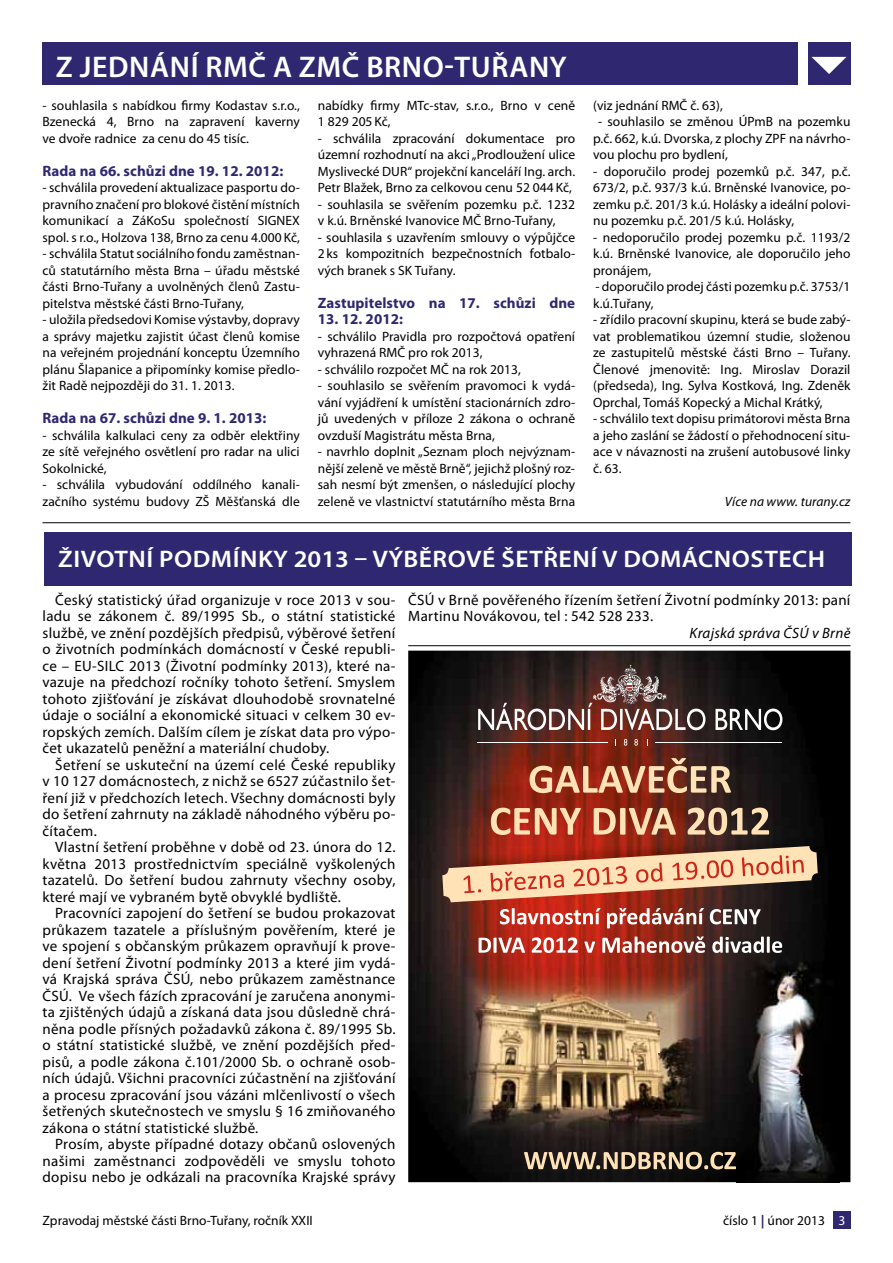
<style>
.page{position:relative;width:893px;height:1263px;background:#fff}
.page>*{position:absolute;margin:0;border:0;box-sizing:border-box;transform-origin:0 0}
.t1{font:600 30px "Myriad Pro";letter-spacing:.02em;color:#fff}
.t2{font:600 24px "Myriad Pro";letter-spacing:.02em;color:#fff;scale:1.07 1}
.t3{font:15px/16.5px "Myriad Pro";letter-spacing:.02em;color:#000;text-align:justify}
.t4{font:700 15px "Myriad Pro";letter-spacing:.005em;color:#2f2870}
.t5{font:italic 15px "Myriad Pro";letter-spacing:.02em;color:#000}
.t6{font:13.5px/16.5px "Myriad Pro";letter-spacing:.005em;color:#000;text-align:justify}
.t7{font:italic 13.5px "Myriad Pro";letter-spacing:.005em;color:#000}
.s1{font-weight:700;color:#2f2870}
.s2{color:#fff}
</style>
<div class="page">
<div style="left:833px;top:1212px;width:17px;height:17px;background:#2f2870"></div>
<div style="left:43px;top:43px;width:755px;height:42px;background:#2f2870"></div>
<div style="left:808px;top:43px;width:42px;height:42px;background:#2f2870"></div>
<svg style="left:812px;top:57px;width:34px;height:17px"></svg>
<hr style="left:43px;top:522px;width:807px;height:1px;background:#000">
<hr style="left:408px;top:645px;width:442px;height:1px;background:#000">
<div style="left:44px;top:532px;width:808px;height:53px;background:#2f2870"></div>
<img style="left:408px;top:651px;width:442px;height:531px">
<img style="left:736px;top:953px;width:103px;height:229px">
<img style="left:455px;top:968px;width:255px;height:171px">
<img style="left:479px;top:936px;width:303px;height:17px">
<img style="left:500px;top:908px;width:261px;height:20px">
<img style="left:441px;top:830px;width:393px;height:73px">
<svg style="left:442px;top:846px;width:376px;height:56px;background:#c18669"></svg>
<img style="left:470px;top:723px;width:333px;height:105px">
<svg style="left:491px;top:807px;width:278px;height:28px;background:#b27257"></svg>
<svg style="left:529px;top:758px;width:202px;height:35px;background:#a6684f"></svg>
<svg style="left:524px;top:1152px;width:212px;height:17px;background:#847560"></svg>
<hr style="left:478px;top:742px;width:130px;height:1px;background:#fff">
<hr style="left:655px;top:742px;width:127px;height:1px;background:#fff">
<svg style="left:624px;top:739px;width:3px;height:7px"></svg>
<svg style="left:634px;top:739px;width:4px;height:7px"></svg>
<svg style="left:478px;top:665px;width:304px;height:65px;background:#4f3e3c"></svg>
<h1 class="t1" style="left:56px;top:48px;width:512px">Z JEDNÁNÍ RMČ A ZMČ BRNO-TUŘANY</h1>
<p class="t6" style="left:43px;top:97px;width:259px">- souhlasila s nabídkou firmy Kodastav s.r.o., Bzenecká 4, Brno na zapravení kaverny ve dvoře radnice za cenu do 45 tisíc.</p>
<p class="t4" style="left:43px;top:161px;width:242px">Rada na 66. schůzi dne 19. 12. 2012:</p>
<p class="t6" style="left:43px;top:179px;width:259px">- schválila provedení aktualizace pasportu do&shy;pravního značení pro blokové čistění místních komunikací a ZáKoSu společností SIGNEX spol. s r.o., Holzova 138, Brno za cenu 4.000 Kč,</p>
<p class="t6" style="left:43px;top:245px;width:259px">- schválila Statut sociálního fondu zaměstnan&shy;ců statutárního města Brna – úřadu městské části Brno-Tuřany a uvolněných členů Zastu&shy;pitelstva městské části Brno-Tuřany,</p>
<p class="t6" style="left:43px;top:311px;width:259px">- uložila předsedovi Komise výstavby, dopravy a správy majetku zajistit účast členů komise na veřejném projednání konceptu Územního plánu Šlapanice a připomínky komise předlo&shy;žit Radě nejpozději do 31. 1. 2013.</p>
<p class="t4" style="left:43px;top:409px;width:226px">Rada na 67. schůzi dne 9. 1. 2013:</p>
<p class="t6" style="left:43px;top:427px;width:259px">- schválila kalkulaci ceny za odběr elektřiny ze sítě veřejného osvětlení pro radar na ulici Sokolnické,</p>
<p class="t6" style="left:43px;top:476px;width:259px">- schválila vybudování oddílného kanali&shy;začního systému budovy ZŠ Měšťanská dle</p>
<p class="t6" style="left:318px;top:97px;width:259px">nabídky firmy MTc-stav, s.r.o., Brno v ceně<br>1 829 205Kč,</p>
<p class="t6" style="left:318px;top:130px;width:259px">- schválila zpracování dokumentace pro územní rozhodnutí na akci „Prodloužení ulice Myslivecké DUR“ projekční kanceláří Ing. arch.<br>Petr Blažek, Brno za celkovou cenu 52 044Kč,</p>
<p class="t6" style="left:318px;top:196px;width:259px">- souhlasila se svěřením pozemku p.č. 1232 v k.ú. Brněnské Ivanovice MČ Brno-Tuřany,</p>
<p class="t6" style="left:318px;top:229px;width:259px">- souhlasila s uzavřením smlouvy o výpůjčce 2 ks kompozitních bezpečnostních fotbalo&shy;vých branek s SK Tuřany.</p>
<p class="t4" style="left:318px;top:293px;width:259px">Zastupitelstvo na 17. schůzi dne</p>
<p class="t4" style="left:318px;top:310px;width:87px">13. 12. 2012:</p>
<p class="t6" style="left:318px;top:328px;width:259px">- schválilo Pravidla pro rozpočtová opatření vyhrazená RMČ pro rok 2013,</p>
<p class="t6" style="left:318px;top:361px;width:205px">- schválilo rozpočet MČ na rok 2013,</p>
<p class="t6" style="left:318px;top:377px;width:259px">- souhlasilo se svěřením pravomoci k vydá&shy;vání vyjádření k umístění stacionárních zdro&shy;jů uvedených v příloze 2 zákona o ochraně ovzduší Magistrátu města Brna,</p>
<p class="t6" style="left:318px;top:443px;width:259px">- navrhlo doplnit „Seznam ploch nejvýznam&shy;nější zeleně ve městě Brně“, jejichž plošný roz&shy;sah nesmí být zmenšen, o následující plochy zeleně ve vlastnictví statutárního města Brna</p>
<p class="t6" style="left:593px;top:97px;width:131px">(viz jednání RMČ č. 63),</p>
<p class="t6" style="left:593px;top:113px;width:259px;text-indent:5px">- souhlasilo se změnou ÚPmB na pozemku p.č. 662, k.ú. Dvorska, z plochy ZPF na návrho&shy;vou plochu pro bydlení,</p>
<p class="t6" style="left:593px;top:163px;width:259px">- doporučilo prodej pozemků p.č. 347, p.č.<br>673/2, p.č. 937/3 k.ú. Brněnské Ivanovice, po&shy;zemku p.č. 201/3 k.ú. Holásky a ideální polovi&shy;nu pozemku p.č. 201/5 k.ú. Holásky,</p>
<p class="t6" style="left:593px;top:229px;width:259px">- nedoporučilo prodej pozemku p.č. 1193/2 k.ú. Brněnské Ivanovice, ale doporučilo jeho pronájem,</p>
<p class="t6" style="left:593px;top:278px;width:259px">- doporučilo prodej části pozemku p.č. 3753/1 k.ú.Tuřany,</p>
<p class="t6" style="left:593px;top:311px;width:259px">- zřídilo pracovní skupinu, která se bude zabý&shy;vat problematikou územní studie, složenou ze zastupitelů městské části Brno – Tuřany.<br>Členové jmenovitě: Ing. Miroslav Dorazil (předseda), Ing. Sylva Kostková, Ing. Zdeněk Oprchal, Tomáš Kopecký a Michal Krátký,</p>
<p class="t6" style="left:593px;top:410px;width:259px">- schválilo text dopisu primátorovi města Brna a jeho zaslání se žádostí o přehodnocení situ&shy;ace v návaznosti na zrušení autobusové linky č. 63.</p>
<p class="t7" style="left:725px;top:493px;width:127px">Více na www. turany.cz</p>
<h2 class="t2" style="left:58px;top:544px;width:111px">ŽIVOTNÍ POD</h2>
<h2 class="t2" style="left:211px;top:544px;width:325px">MÍN KY 2013 – VÝBĚROVÉ ŠETŘENÍ</h2>
<h2 class="t2" style="left:602px;top:544px;width:121px">V DOMÁCNOS</h2>
<h2 class="t2" style="left:764px;top:544px;width:58px">TECH</h2>
<p class="t3" style="left:408px;top:591px;width:444px">ČSÚ v Brně pověřeného řízením šetření Životní podmínky 2013: paní<br>Martinu Novákovou, tel : 542 528 233.</p>
<p class="t5" style="left:690px;top:623px;width:162px">Krajská správa ČSÚ v Brně</p>
<p class="t3" style="left:43px;top:591px;width:354px;text-indent:13px">Český statistický úřad organizuje v roce 2013 v sou&shy;ladu se zákonem č. 89/1995 Sb., o státní statistické službě, ve znění pozdějších předpisů, výběrové šetření o životních podmínkách domácností v České republi&shy;ce – EU-SILC 2013 (Životní podmínky 2013), které na&shy;vazuje na předchozí ročníky tohoto šetření. Smyslem tohoto zjišťování je získávat dlouhodobě srovnatelné údaje o sociální a ekonomické situaci v celkem 30 ev&shy;ropských zemích. Dalším cílem je získat data pro výpo&shy;čet ukazatelů peněžní a materiální chudoby.</p>
<p class="t3" style="left:43px;top:756px;width:354px;text-indent:13px">Šetření se uskuteční na území celé České republiky v 10 127 domácnostech, z nichž se 6527 zúčastnilo šet&shy;ření již v předchozích letech. Všechny domácnosti byly do šetření zahrnuty na základě náhodného výběru po&shy;čítačem.</p>
<p class="t3" style="left:43px;top:839px;width:354px;text-indent:13px">Vlastní šetření proběhne v době od 23. února do 12. května 2013 prostřednictvím speciálně vyškolených tazatelů. Do šetření budou zahrnuty všechny osoby, které mají ve vybraném bytě obvyklé bydliště.</p>
<p class="t3" style="left:43px;top:905px;width:354px;text-indent:13px">Pracovníci zapojení do šetření se budou prokazovat průkazem tazatele a příslušným pověřením, které je ve spojení s občanským průkazem opravňují k prove&shy;dení šetření Životní podmínky 2013 a které jim vydá&shy;vá Krajská správa ČSÚ, nebo průkazem zaměstnance ČSÚ. Ve všech fázích zpracování je zaručena anonymi&shy;ta zjištěných údajů a získaná data jsou důsledně chrá&shy;něna podle přísných požadavků zákona č. 89/1995 Sb. o státní statistické službě, ve znění pozdějších před&shy;pisů, a podle zákona č.101/2000 Sb. o ochraně osob&shy;ních údajů. Všichni pracovníci zúčastnění na zjišťování a procesu zpracování jsou vázáni mlčenlivostí o všech šetřených skutečnostech ve smyslu § 16 zmiňovaného zákona o státní statistické službě.</p>
<p class="t3" style="left:43px;top:1136px;width:354px;text-indent:13px">Prosím, abyste případné dotazy občanů oslovených našimi zaměstnanci zodpověděli ve smyslu tohoto dopisu nebo je odkázali na pracovníka Krajské správy</p>
<p class="t6" style="left:43px;top:1212px;width:272px">Zpravodaj městské části Brno-Tuřany, ročník XXII</p>
<p class="t6" style="left:723px;top:1212px;width:124px">číslo 1 <span class="s1">|</span> únor 2013 <span class="s2">3</span></p>
</div>
